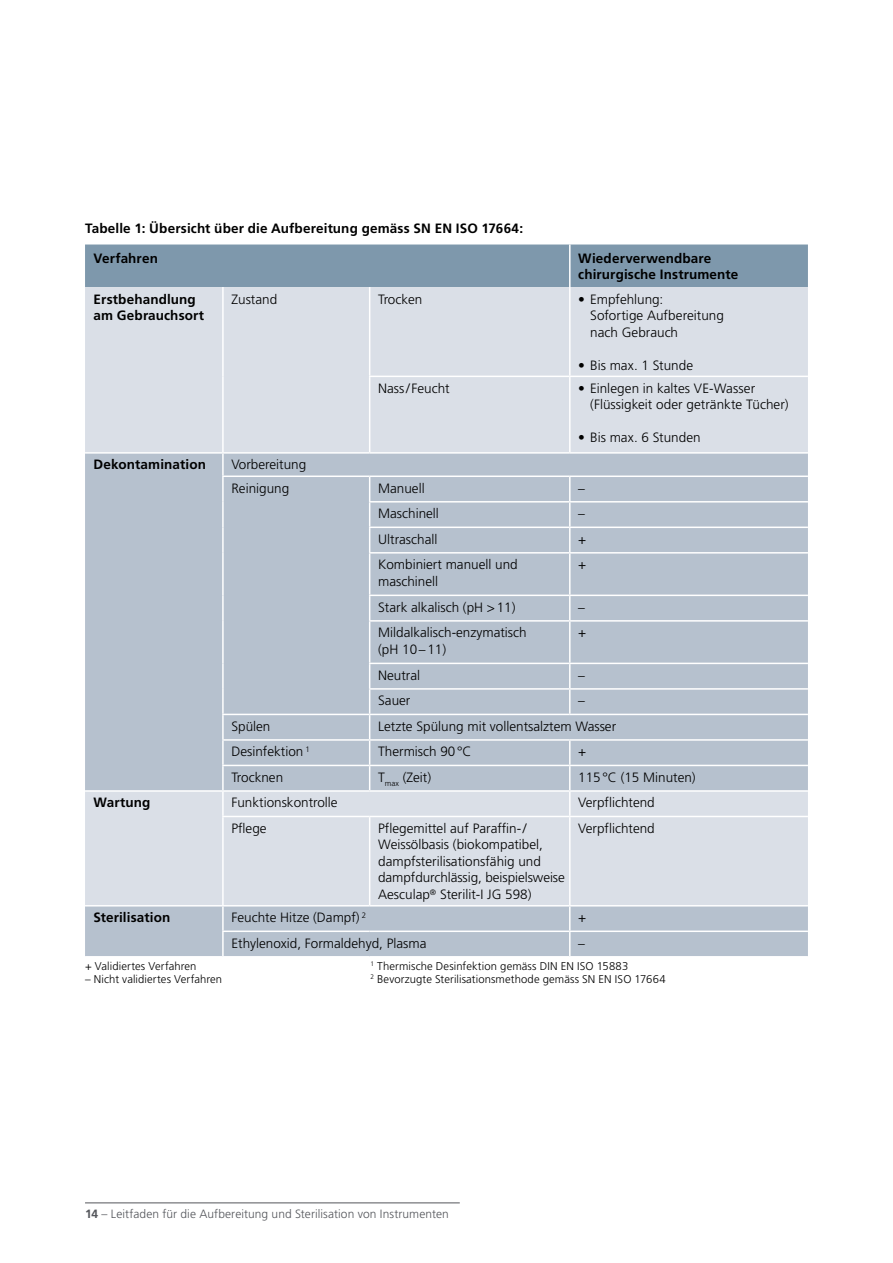
<style>
.page{position:relative;width:893px;height:1263px;background:#fff}
.page>*{position:absolute;margin:0;border:0;box-sizing:border-box;transform-origin:0 0}
.t1{font:300 13.5px/16.5px "Frutiger LT Pro";color:#000}
.t2{font:700 13.5px/16.5px "Frutiger LT Pro";letter-spacing:.01em;color:#000}
.t3{font:300 12px "Frutiger LT Pro";letter-spacing:.005em;color:#54565b}
.t4{font:300 11.25px/13.5px "Frutiger LT Pro";letter-spacing:.01em;color:#000}
.s1{font-weight:700}
</style>
<div class="page">
<hr style="left:85px;top:1202px;width:375px;height:1px;background:#54565b">
<div style="left:85px;top:244px;width:723px;height:43px;background:#7e98ac"></div>
<div style="left:85px;top:287px;width:723px;height:165px;background:#dadfe7"></div>
<svg style="left:85px;top:454px;width:723px;height:502px;background:#bec8d4"></svg>
<hr style="left:369px;top:376px;width:201px;height:1px;background:#fff">
<hr style="left:570px;top:376px;width:238px;height:1px;background:#fff">
<hr style="left:222px;top:475px;width:148px;height:2px;background:#fff">
<hr style="left:370px;top:475px;width:200px;height:2px;background:#fff">
<hr style="left:570px;top:475px;width:238px;height:2px;background:#fff">
<hr style="left:369px;top:501px;width:201px;height:1px;background:#fff">
<hr style="left:570px;top:501px;width:238px;height:1px;background:#fff">
<hr style="left:369px;top:526px;width:201px;height:2px;background:#fff">
<hr style="left:570px;top:526px;width:238px;height:2px;background:#fff">
<hr style="left:369px;top:552px;width:201px;height:2px;background:#fff">
<hr style="left:570px;top:552px;width:238px;height:2px;background:#fff">
<hr style="left:369px;top:595px;width:201px;height:1px;background:#fff">
<hr style="left:570px;top:595px;width:238px;height:1px;background:#fff">
<hr style="left:369px;top:620px;width:201px;height:2px;background:#fff">
<hr style="left:570px;top:620px;width:238px;height:2px;background:#fff">
<hr style="left:369px;top:663px;width:201px;height:1px;background:#fff">
<hr style="left:570px;top:663px;width:238px;height:1px;background:#fff">
<hr style="left:369px;top:688px;width:201px;height:2px;background:#fff">
<hr style="left:570px;top:688px;width:238px;height:2px;background:#fff">
<hr style="left:222px;top:714px;width:148px;height:1px;background:#fff">
<hr style="left:370px;top:714px;width:200px;height:1px;background:#fff">
<hr style="left:570px;top:714px;width:238px;height:1px;background:#fff">
<hr style="left:222px;top:739px;width:148px;height:2px;background:#fff">
<hr style="left:370px;top:739px;width:200px;height:2px;background:#fff">
<hr style="left:570px;top:739px;width:238px;height:2px;background:#fff">
<hr style="left:222px;top:765px;width:148px;height:1px;background:#fff">
<hr style="left:370px;top:765px;width:200px;height:1px;background:#fff">
<hr style="left:570px;top:765px;width:238px;height:1px;background:#fff">
<hr style="left:85px;top:790px;width:138px;height:2px;background:#fff">
<hr style="left:223px;top:790px;width:147px;height:2px;background:#fff">
<hr style="left:370px;top:790px;width:200px;height:2px;background:#fff">
<hr style="left:570px;top:790px;width:238px;height:2px;background:#fff">
<hr style="left:222px;top:816px;width:148px;height:1px;background:#fff">
<hr style="left:370px;top:816px;width:200px;height:1px;background:#fff">
<hr style="left:570px;top:816px;width:238px;height:1px;background:#fff">
<hr style="left:85px;top:905px;width:138px;height:1px;background:#fff">
<hr style="left:223px;top:905px;width:147px;height:1px;background:#fff">
<hr style="left:370px;top:905px;width:200px;height:1px;background:#fff">
<hr style="left:570px;top:905px;width:238px;height:1px;background:#fff">
<hr style="left:222px;top:930px;width:148px;height:2px;background:#fff">
<hr style="left:370px;top:930px;width:200px;height:2px;background:#fff">
<hr style="left:570px;top:930px;width:238px;height:2px;background:#fff">
<hr style="left:222px;top:287px;width:2px;height:89px;background:#fff">
<hr style="left:369px;top:287px;width:1px;height:89px;background:#fff">
<hr style="left:569px;top:287px;width:2px;height:89px;background:#fff">
<hr style="left:222px;top:376px;width:2px;height:76px;background:#fff">
<hr style="left:369px;top:377px;width:1px;height:75px;background:#fff">
<hr style="left:569px;top:377px;width:2px;height:75px;background:#fff">
<hr style="left:222px;top:454px;width:2px;height:21px;background:#fff">
<hr style="left:222px;top:477px;width:2px;height:25px;background:#fff">
<hr style="left:569px;top:477px;width:2px;height:24px;background:#fff">
<hr style="left:222px;top:502px;width:2px;height:25px;background:#fff">
<hr style="left:569px;top:502px;width:2px;height:24px;background:#fff">
<hr style="left:222px;top:527px;width:2px;height:26px;background:#fff">
<svg style="left:369px;top:477px;width:1px;height:75px"></svg>
<hr style="left:569px;top:528px;width:2px;height:24px;background:#fff">
<hr style="left:222px;top:553px;width:2px;height:42px;background:#fff">
<hr style="left:369px;top:554px;width:1px;height:41px;background:#fff">
<hr style="left:569px;top:554px;width:2px;height:41px;background:#fff">
<hr style="left:222px;top:595px;width:2px;height:26px;background:#fff">
<svg style="left:369px;top:596px;width:1px;height:24px"></svg>
<hr style="left:569px;top:596px;width:2px;height:24px;background:#fff">
<hr style="left:222px;top:621px;width:2px;height:42px;background:#fff">
<hr style="left:369px;top:622px;width:1px;height:41px;background:#fff">
<hr style="left:569px;top:622px;width:2px;height:41px;background:#fff">
<hr style="left:222px;top:663px;width:2px;height:26px;background:#fff">
<hr style="left:569px;top:664px;width:2px;height:24px;background:#fff">
<hr style="left:222px;top:689px;width:2px;height:25px;background:#fff">
<hr style="left:569px;top:690px;width:2px;height:24px;background:#fff">
<hr style="left:222px;top:715px;width:2px;height:24px;background:#fff">
<hr style="left:222px;top:741px;width:2px;height:24px;background:#fff">
<hr style="left:569px;top:741px;width:2px;height:24px;background:#fff">
<hr style="left:222px;top:766px;width:2px;height:24px;background:#fff">
<svg style="left:369px;top:664px;width:1px;height:126px"></svg>
<hr style="left:569px;top:766px;width:2px;height:24px;background:#fff">
<hr style="left:222px;top:792px;width:2px;height:24px;background:#fff">
<hr style="left:569px;top:792px;width:2px;height:24px;background:#fff">
<hr style="left:222px;top:817px;width:2px;height:88px;background:#fff">
<hr style="left:369px;top:817px;width:1px;height:88px;background:#fff">
<hr style="left:569px;top:817px;width:2px;height:88px;background:#fff">
<hr style="left:222px;top:906px;width:2px;height:24px;background:#fff">
<hr style="left:569px;top:906px;width:2px;height:24px;background:#fff">
<hr style="left:222px;top:932px;width:2px;height:24px;background:#fff">
<hr style="left:569px;top:932px;width:2px;height:24px;background:#fff">
<hr style="left:569px;top:244px;width:2px;height:43px;background:#fff">
<p class="t2" style="left:94px;top:214px;width:431px;line-height:29.2px;text-indent:-9px">Tabelle 1: Übersicht über die Aufbereitung gemäss SN EN ISO 17664:<br>Verfahren</p>
<p class="t2" style="left:578px;top:250px;width:162px">Wiederverwendbare chirurgische Instrumente</p>
<p class="t2" style="left:94px;top:291px;width:112px">Erstbehandlung am Gebrauchsort</p>
<p class="t1" style="left:231px;top:291px;width:47px">Zustand</p>
<p class="t1" style="left:378px;top:291px;width:46px">Trocken</p>
<p class="t1" style="left:590px;top:291px;width:135px;text-indent:-12px">• Empfehlung:<br>Sofortige Aufbereitung nach Gebrauch</p>
<p class="t1" style="left:578px;top:357px;width:116px">• Bis max. 1 Stunde</p>
<p class="t1" style="left:378px;top:380px;width:73px">Nass/ Feucht</p>
<p class="t1" style="left:590px;top:380px;width:200px;text-indent:-12px">• Einlegen in kaltes VE-Wasser (Flüssigkeit oder getränkte Tücher)</p>
<p class="t1" style="left:578px;top:429px;width:124px">• Bis max. 6 Stunden</p>
<p class="t2" style="left:94px;top:456px;width:114px">Dekontamination</p>
<p class="t1" style="left:231px;top:453px;width:76px;line-height:23.4px">Vorbereitung<br>Reinigung</p>
<p class="t1" style="left:378px;top:480px;width:48px">Manuell</p>
<p class="t1" style="left:578px;top:480px;width:8px">–</p>
<p class="t1" style="left:378px;top:505px;width:62px">Maschinell</p>
<p class="t1" style="left:578px;top:505px;width:8px">–</p>
<p class="t1" style="left:378px;top:531px;width:61px">Ultraschall</p>
<p class="t1" style="left:578px;top:531px;width:10px">+</p>
<p class="t1" style="left:378px;top:556px;width:141px">Kombiniert manuell und maschinell</p>
<p class="t1" style="left:578px;top:556px;width:10px">+</p>
<p class="t1" style="left:378px;top:599px;width:139px">Stark alkalisch (pH &gt;11)</p>
<p class="t1" style="left:578px;top:599px;width:8px">–</p>
<p class="t1" style="left:378px;top:624px;width:150px">Mildalkalisch-enzymatisch (pH 10–11)</p>
<p class="t1" style="left:578px;top:624px;width:10px">+</p>
<p class="t1" style="left:378px;top:667px;width:43px">Neutral</p>
<p class="t1" style="left:578px;top:667px;width:8px">–</p>
<p class="t1" style="left:378px;top:692px;width:34px">Sauer</p>
<p class="t1" style="left:578px;top:692px;width:8px">–</p>
<p class="t1" style="left:231px;top:718px;width:41px">Spülen</p>
<p class="t1" style="left:378px;top:718px;width:239px">Letzte Spülung mit vollentsalztem Wasser</p>
<p class="t1" style="left:231px;top:744px;width:80px">Desinfektion <sup>1</sup></p>
<p class="t1" style="left:378px;top:744px;width:95px">Thermisch 90°C</p>
<p class="t1" style="left:578px;top:744px;width:10px">+</p>
<p class="t1" style="left:231px;top:769px;width:53px">Trocknen</p>
<p class="t1" style="left:378px;top:769px;width:55px">T<sub>max</sub> (Zeit)</p>
<p class="t1" style="left:578px;top:769px;width:119px">115°C (15 Minuten)</p>
<p class="t2" style="left:94px;top:794px;width:58px">Wartung</p>
<p class="t1" style="left:231px;top:795px;width:108px">Funktionskontrolle</p>
<p class="t1" style="left:578px;top:795px;width:78px">Verpflichtend</p>
<p class="t1" style="left:231px;top:820px;width:37px">Pflege</p>
<p class="t1" style="left:378px;top:820px;width:188px">Pflegemittel auf Paraffin-/<br>Weissölbasis (biokompatibel, dampfsterilisationsfähig und dampfdurchlässig, beispielsweise<br>Aesculap<sup>®</sup> Sterilit-I JG 598)</p>
<p class="t1" style="left:578px;top:820px;width:78px">Verpflichtend</p>
<p class="t2" style="left:94px;top:909px;width:78px">Sterilisation</p>
<p class="t1" style="left:231px;top:909px;width:136px">Feuchte Hitze (Dampf) <sup>2</sup></p>
<p class="t1" style="left:578px;top:909px;width:10px">+</p>
<p class="t1" style="left:231px;top:935px;width:197px">Ethylenoxid, Formaldehyd, Plasma</p>
<p class="t1" style="left:578px;top:935px;width:8px">–</p>
<p class="t4" style="left:85px;top:959px;width:113px">+ Validiertes Verfahren</p>
<p class="t4" style="left:85px;top:972px;width:139px">– Nicht validiertes Verfahren</p>
<p class="t4" style="left:370px;top:959px;width:297px"><sup>1</sup> Thermische Desinfektion gemäss DIN EN ISO 15883<br><sup>2</sup> Bevorzugte Sterilisationsmethode gemäss SN EN ISO 17664</p>
<p class="t3" style="left:85px;top:1207px;width:365px"><span class="s1">14</span> – Leitfaden für die Aufbereitung und Sterilisation von Instrumenten</p>
</div>
